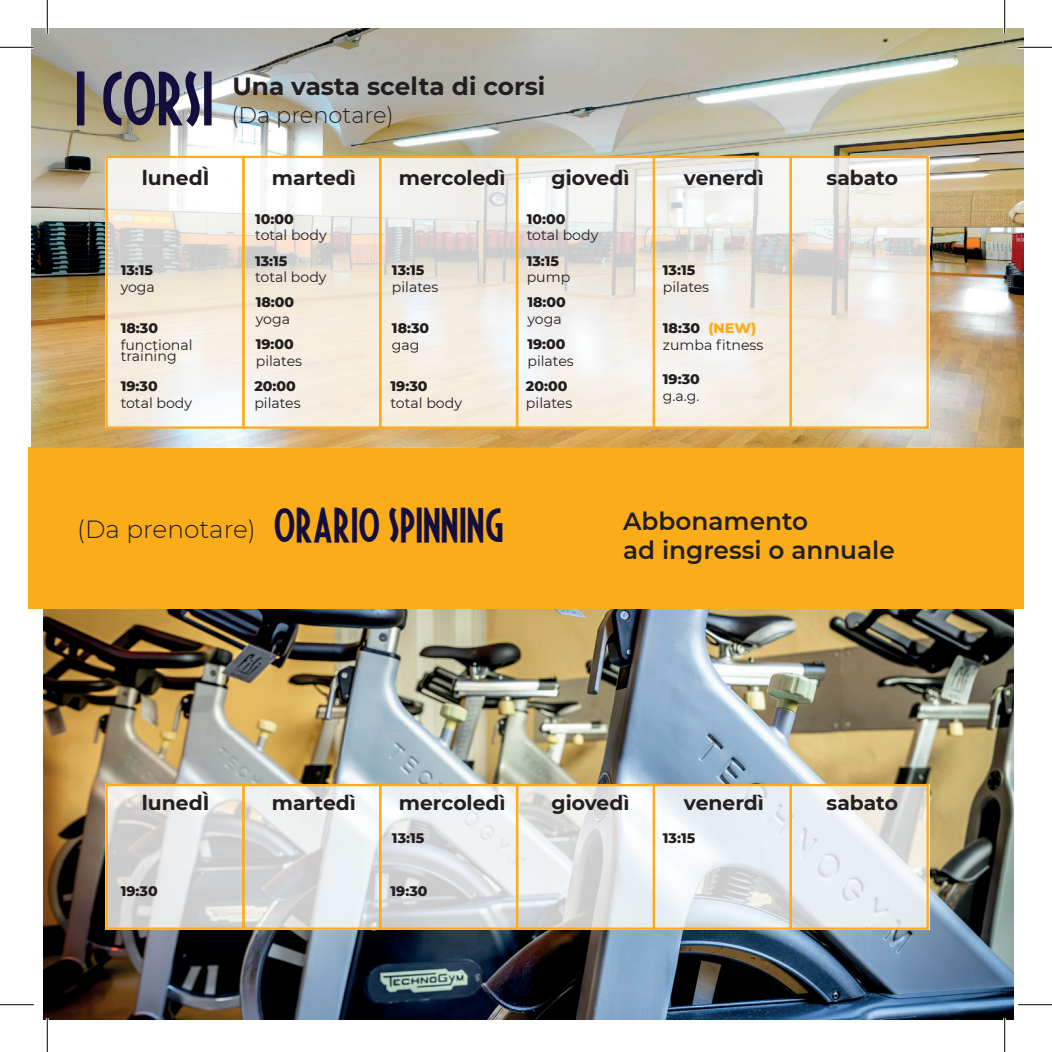
<style>
.page{position:relative;width:1052px;height:1052px;background:#fff}
.page>*{position:absolute;margin:0;border:0;box-sizing:border-box;transform-origin:0 0}
.t1{font:60.98px "Fiesta";color:#140e3e}
.t2{font:38.7px "Fiesta";color:#140e3e}
.t3{font:600 24.75px/29.7px "Montserrat";color:#231f20}
.t4{font:700 24.75px "Montserrat";color:#231f20}
.t5{font:300 24.75px "Montserrat";color:#231f20}
.t6{font:300 22.5px "Montserrat";color:#231f20}
.t7{font:700 20.25px "Montserrat";color:#231f20}
.t8{font:14.17px/11.2px "Montserrat";color:#231f20}
.t9{font:800 14.17px "Montserrat";color:#231f20}
.s1{font-weight:800}
.s2{font-weight:800;color:#faad19}
</style>
<div class="page">
<img style="left:44px;top:608px;width:969px;height:410px">
<div style="left:28px;top:447px;width:995px;height:161px;background:#faad19"></div>
<img style="left:31px;top:28px;width:992px;height:420px">
<svg style="left:108px;top:156px;width:821px;height:271px"></svg>
<div style="left:105px;top:156px;width:139px;height:272px;border:2px solid #faad19"></div>
<div style="left:242px;top:156px;width:139px;height:272px;border:2px solid #faad19"></div>
<div style="left:379px;top:156px;width:139px;height:272px;border:2px solid #faad19"></div>
<div style="left:516px;top:156px;width:139px;height:272px;border:2px solid #faad19"></div>
<div style="left:652px;top:156px;width:139px;height:272px;border:2px solid #faad19"></div>
<div style="left:789px;top:156px;width:139px;height:272px;border:2px solid #faad19"></div>
<svg style="left:108px;top:783px;width:821px;height:146px"></svg>
<div style="left:105px;top:783px;width:139px;height:146px;border:2px solid #faad19"></div>
<div style="left:242px;top:783px;width:139px;height:146px;border:2px solid #faad19"></div>
<div style="left:379px;top:783px;width:139px;height:146px;border:2px solid #faad19"></div>
<div style="left:516px;top:783px;width:139px;height:146px;border:2px solid #faad19"></div>
<div style="left:652px;top:783px;width:139px;height:146px;border:2px solid #faad19"></div>
<div style="left:789px;top:783px;width:139px;height:146px;border:2px solid #faad19"></div>
<hr style="left:0;top:46px;width:34px;height:3px;background:#fff">
<hr style="left:1017px;top:46px;width:34px;height:3px;background:#fff">
<hr style="left:46px;top:0;width:3px;height:34px;background:#fff">
<hr style="left:46px;top:1017px;width:3px;height:34px;background:#fff">
<hr style="left:1003px;top:0;width:2px;height:34px;background:#fff">
<hr style="left:1003px;top:1017px;width:2px;height:34px;background:#fff">
<hr style="left:0;top:47px;width:34px;height:1px;background:#000">
<hr style="left:1017px;top:47px;width:34px;height:1px;background:#000">
<hr style="left:0;top:1004px;width:34px;height:1px;background:#000">
<hr style="left:1017px;top:1004px;width:34px;height:1px;background:#000">
<hr style="left:47px;top:0;width:1px;height:34px;background:#000">
<hr style="left:47px;top:1017px;width:1px;height:34px;background:#000">
<hr style="left:1004px;top:0;width:1px;height:34px;background:#000">
<hr style="left:1004px;top:1017px;width:1px;height:34px;background:#000">
<h1 class="t1" style="left:73px;top:70px;width:142px">I CORSI</h1>
<h3 class="t4" style="left:232px;top:71px;width:314px">Una vasta scelta di corsi</h3>
<h3 class="t6" style="left:231px;top:101px;width:164px">(Da prenotare)</h3>
<h3 class="t7" style="left:142px;top:165px;width:69px">lunedì</h3>
<h3 class="t7" style="left:272px;top:165px;width:86px">martedì</h3>
<h3 class="t7" style="left:398px;top:165px;width:108px">mercoledì</h3>
<h3 class="t7" style="left:551px;top:165px;width:79px">giovedì</h3>
<h3 class="t7" style="left:683px;top:165px;width:82px">venerdì</h3>
<h3 class="t7" style="left:826px;top:165px;width:73px">sabato</h3>
<p class="t9" style="left:255px;top:210px;width:40px">10:00</p>
<p class="t8" style="left:255px;top:230px;width:73px">total body</p>
<p class="t9" style="left:526px;top:210px;width:40px">10:00</p>
<p class="t8" style="left:526px;top:230px;width:73px">total body</p>
<p class="t9" style="left:121px;top:261px;width:34px">13:15</p>
<p class="t8" style="left:121px;top:281px;width:36px">yoga</p>
<p class="t9" style="left:255px;top:252px;width:34px">13:15</p>
<p class="t8" style="left:255px;top:272px;width:73px">total body</p>
<p class="t9" style="left:392px;top:261px;width:34px">13:15</p>
<p class="t8" style="left:392px;top:281px;width:48px">pilates</p>
<p class="t9" style="left:526px;top:252px;width:34px">13:15</p>
<p class="t8" style="left:526px;top:272px;width:45px">pump</p>
<p class="t9" style="left:662px;top:261px;width:34px">13:15</p>
<p class="t8" style="left:662px;top:281px;width:48px">pilates</p>
<p class="t9" style="left:256px;top:293px;width:40px">18:00</p>
<p class="t8" style="left:256px;top:313px;width:36px">yoga</p>
<p class="t9" style="left:121px;top:319px;width:39px">18:30</p>
<p class="t8" style="left:121px;top:339px;width:73px">functional training</p>
<p class="t9" style="left:256px;top:335px;width:40px">19:00</p>
<p class="t8" style="left:256px;top:355px;width:48px">pilates</p>
<p class="t9" style="left:392px;top:319px;width:39px">18:30</p>
<p class="t8" style="left:392px;top:339px;width:29px">gag</p>
<p class="t9" style="left:527px;top:293px;width:40px">18:00</p>
<p class="t8" style="left:527px;top:313px;width:36px">yoga</p>
<p class="t9" style="left:527px;top:335px;width:40px">19:00</p>
<p class="t8" style="left:527px;top:355px;width:48px">pilates</p>
<p class="t9" style="left:121px;top:377px;width:39px">19:30</p>
<p class="t8" style="left:121px;top:397px;width:73px">total body</p>
<p class="t9" style="left:254px;top:377px;width:43px">20:00</p>
<p class="t8" style="left:254px;top:397px;width:48px">pilates</p>
<p class="t9" style="left:390px;top:377px;width:39px">19:30</p>
<p class="t8" style="left:390px;top:397px;width:73px">total body</p>
<p class="t9" style="left:526px;top:377px;width:43px">20:00</p>
<p class="t8" style="left:526px;top:397px;width:48px">pilates</p>
<p class="t8" style="left:662px;top:320px;width:102px;line-height:16.9px"><span class="s1">18:30</span> <span class="s2">(NEW) </span>zumba fitness</p>
<p class="t9" style="left:662px;top:370px;width:39px">19:30</p>
<p class="t8" style="left:662px;top:390px;width:38px">g.a.g.</p>
<h2 class="t2" style="left:274px;top:506px;width:231px">ORARIO SPINNING</h2>
<h3 class="t5" style="left:77px;top:513px;width:180px">(Da prenotare)</h3>
<h3 class="t3" style="left:623px;top:505px;width:273px">Abbonamento<br>ad ingressi o annuale</h3>
<h3 class="t7" style="left:142px;top:790px;width:69px">lunedì</h3>
<h3 class="t7" style="left:272px;top:790px;width:86px">martedì</h3>
<h3 class="t7" style="left:398px;top:790px;width:108px">mercoledì</h3>
<h3 class="t7" style="left:551px;top:790px;width:79px">giovedì</h3>
<h3 class="t7" style="left:683px;top:790px;width:82px">venerdì</h3>
<h3 class="t7" style="left:826px;top:790px;width:73px">sabato</h3>
<p class="t9" style="left:392px;top:828px;width:34px">13:15</p>
<p class="t9" style="left:662px;top:828px;width:34px">13:15</p>
<p class="t9" style="left:121px;top:881px;width:39px">19:30</p>
<p class="t9" style="left:390px;top:881px;width:39px">19:30</p>
</div>
